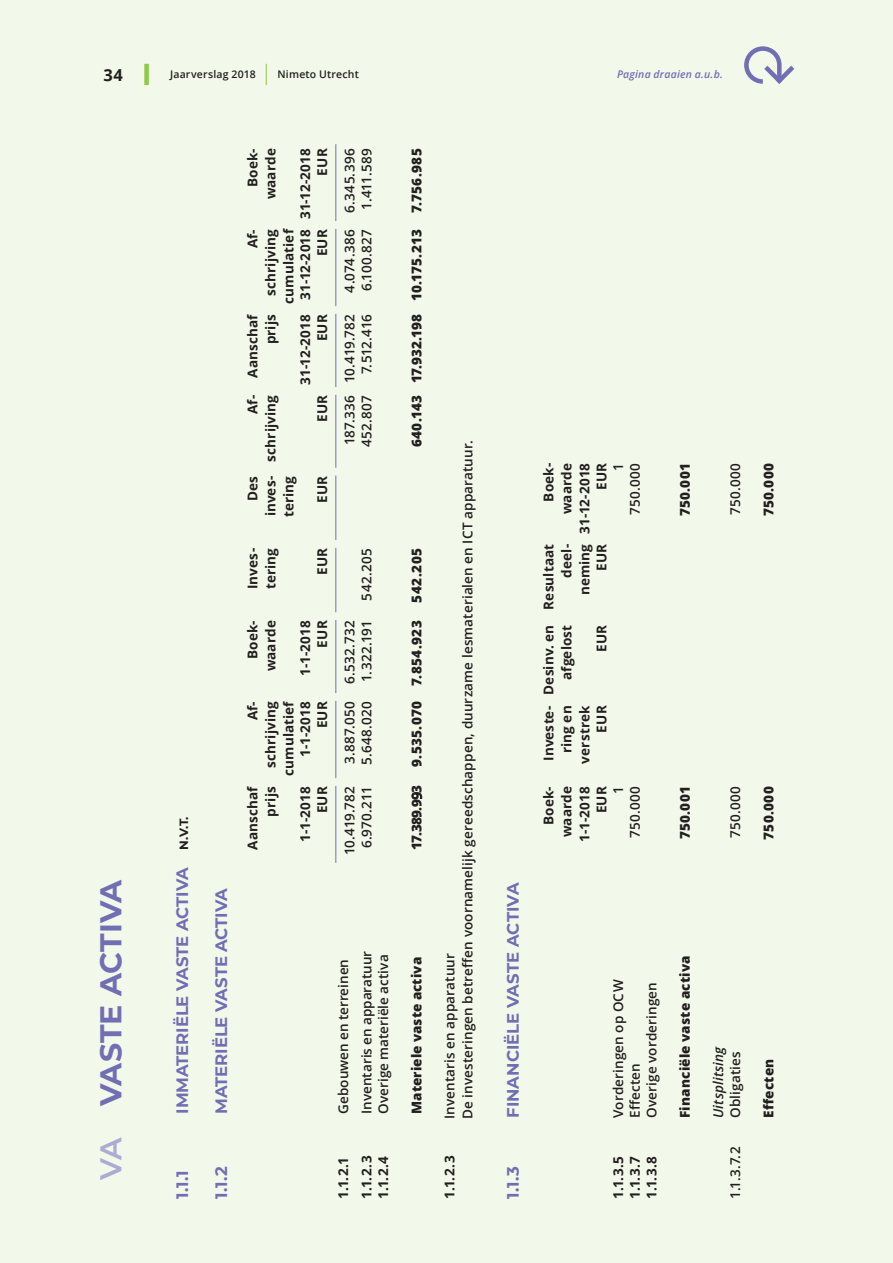
<style>
.page{position:relative;width:893px;height:1263px;background:#f2f8ea}
.page>*{position:absolute;margin:0;border:0;box-sizing:border-box;transform-origin:0 0}
.PARAGRAAF_petrol{font:700 30px "Montserrat";color:#716eb3}
.PARAGRAAF_petrol-2{font:600 30px "Montserrat";color:#adaad3}
.SUBKOP_petrol{font:700 16.5px "Montserrat";letter-spacing:-.005em;color:#716eb3}
.t1{font:700 16.5px "Open Sans";color:#231f20}
.BODY{font:600 13.5px "Open Sans";letter-spacing:.01em;color:#231f20}
.BODY-2{font:700 13.5px/18px "Open Sans";letter-spacing:.01em;color:#231f20;text-align:right}
.BODY-3{font:800 13.5px "Open Sans";letter-spacing:.01em;color:#231f20}
.bold{font:800 13.5px "Open Sans";letter-spacing:.02em;color:#231f20}
.BODY-4{font:italic 600 13.5px "Open Sans";letter-spacing:.01em;color:#231f20}
.t2{font:600 10.5px "Open Sans";letter-spacing:.02em;color:#231f20}
.t3{font:italic 600 10.5px "Open Sans";letter-spacing:.02em;color:#716eb3}
.s1{font-size:12px;color:#231f20}
.s2{font-weight:600}
</style>
<div class="page">
<div style="left:144px;top:64px;width:5px;height:21px;background:#90c848"></div>
<svg style="left:266px;top:64px;width:1px;height:21px"></svg>
<svg style="left:744px;top:46px;width:51px;height:38px"></svg>
<hr style="left:335px;top:786px;width:1px;height:77px;background:#716eb3">
<hr style="left:335px;top:701px;width:1px;height:77px;background:#716eb3">
<hr style="left:335px;top:620px;width:1px;height:73px;background:#716eb3">
<hr style="left:335px;top:548px;width:1px;height:64px;background:#716eb3">
<hr style="left:335px;top:475px;width:1px;height:65px;background:#716eb3">
<hr style="left:335px;top:395px;width:1px;height:73px;background:#716eb3">
<hr style="left:335px;top:314px;width:1px;height:73px;background:#716eb3">
<hr style="left:335px;top:229px;width:1px;height:77px;background:#716eb3">
<hr style="left:335px;top:144px;width:1px;height:77px;background:#716eb3">
<p class="t1" style="left:104px;top:63px;width:21px">34</p>
<p class="t2" style="left:170px;top:67px;width:87px">Jaarverslag 2018</p>
<p class="t2" style="left:278px;top:67px;width:83px">Nimeto Utrecht</p>
<p class="t3" style="left:617px;top:67px;width:107px">Pagina draaien a.u.b.</p>
<p class="PARAGRAAF_petrol" style="left:89px;top:1106px;width:228px;rotate:-90deg">VASTE ACTIVA</p>
<p class="PARAGRAAF_petrol-2" style="left:90px;top:1180px;width:44px;rotate:-90deg">VA</p>
<p class="SUBKOP_petrol" style="left:170px;top:1114px;width:299px;rotate:-90deg">IMMATERIËLE VASTE ACTIVA <span class="s1">N.V.T.</span></p>
<p class="SUBKOP_petrol" style="left:170px;top:1199px;width:30px;rotate:-90deg">1.1.1</p>
<p class="SUBKOP_petrol" style="left:209px;top:1114px;width:227px;rotate:-90deg">MATERIËLE VASTE ACTIVA</p>
<p class="SUBKOP_petrol" style="left:209px;top:1199px;width:34px;rotate:-90deg">1.1.2</p>
<p class="BODY-2" style="left:243px;top:187px;width:40px;rotate:-90deg">Boek-</p>
<p class="BODY-2" style="left:261px;top:199px;width:53px;rotate:-90deg">waarde</p>
<p class="BODY-2" style="left:313px;top:175px;width:29px;rotate:-90deg">EUR</p>
<p class="BODY-2" style="left:296px;top:219px;width:72px;rotate:-90deg">31-12-2018</p>
<p class="BODY-2" style="left:243px;top:248px;width:21px;rotate:-90deg">Af-</p>
<p class="BODY-2" style="left:261px;top:296px;width:68px;rotate:-90deg">schrijving</p>
<p class="BODY-2" style="left:279px;top:304px;width:76px;rotate:-90deg">cumulatief</p>
<p class="BODY-2" style="left:313px;top:256px;width:29px;rotate:-90deg">EUR</p>
<p class="BODY-2" style="left:296px;top:300px;width:72px;rotate:-90deg">31-12-2018</p>
<p class="BODY-2" style="left:243px;top:378px;width:65px;rotate:-90deg">Aanschaf prijs</p>
<p class="BODY-2" style="left:243px;top:414px;width:21px;rotate:-90deg">Af-</p>
<p class="BODY-2" style="left:261px;top:462px;width:68px;rotate:-90deg">schrijving</p>
<p class="BODY-2" style="left:313px;top:341px;width:29px;rotate:-90deg">EUR</p>
<p class="BODY-2" style="left:296px;top:385px;width:72px;rotate:-90deg">31-12-2018</p>
<p class="BODY-2" style="left:313px;top:422px;width:29px;rotate:-90deg">EUR</p>
<p class="BODY-2" style="left:243px;top:501px;width:27px;rotate:-90deg">Des</p>
<p class="BODY-2" style="left:261px;top:517px;width:43px;text-align:left;rotate:-90deg">inves&shy;tering</p>
<p class="BODY-2" style="left:243px;top:589px;width:42px;rotate:-90deg">Inves-</p>
<p class="BODY-2" style="left:261px;top:589px;width:43px;rotate:-90deg">tering</p>
<p class="BODY-2" style="left:313px;top:503px;width:29px;rotate:-90deg">EUR</p>
<p class="BODY-2" style="left:313px;top:575px;width:29px;rotate:-90deg">EUR</p>
<p class="BODY-2" style="left:243px;top:659px;width:40px;rotate:-90deg">Boek-</p>
<p class="BODY-2" style="left:261px;top:671px;width:53px;rotate:-90deg">waarde</p>
<p class="BODY-2" style="left:313px;top:647px;width:29px;rotate:-90deg">EUR</p>
<p class="BODY-2" style="left:296px;top:676px;width:57px;rotate:-90deg">1-1-2018</p>
<p class="BODY-2" style="left:243px;top:720px;width:21px;rotate:-90deg">Af-</p>
<p class="BODY-2" style="left:261px;top:768px;width:68px;rotate:-90deg">schrijving</p>
<p class="BODY-2" style="left:279px;top:776px;width:76px;rotate:-90deg">cumulatief</p>
<p class="BODY-2" style="left:313px;top:728px;width:29px;rotate:-90deg">EUR</p>
<p class="BODY-2" style="left:296px;top:756px;width:57px;rotate:-90deg">1-1-2018</p>
<p class="BODY-2" style="left:243px;top:850px;width:65px;rotate:-90deg">Aanschaf prijs</p>
<p class="BODY-2" style="left:313px;top:813px;width:29px;rotate:-90deg">EUR</p>
<p class="BODY-2" style="left:296px;top:841px;width:57px;rotate:-90deg">1-1-2018</p>
<p class="BODY" style="left:340px;top:213px;width:66px;rotate:-90deg">6.345.396</p>
<p class="BODY" style="left:357px;top:210px;width:63px;rotate:-90deg">1.411.589</p>
<p class="BODY" style="left:340px;top:293px;width:65px;rotate:-90deg">4.074.386</p>
<p class="BODY" style="left:357px;top:291px;width:64px;rotate:-90deg">6.100.827</p>
<p class="BODY" style="left:357px;top:374px;width:62px;rotate:-90deg">7.512.416</p>
<p class="BODY" style="left:340px;top:383px;width:70px;rotate:-90deg">10.419.782</p>
<p class="BODY" style="left:357px;top:447px;width:53px;rotate:-90deg">452.807</p>
<p class="BODY" style="left:340px;top:445px;width:52px;rotate:-90deg">187.336</p>
<p class="BODY" style="left:357px;top:600px;width:54px;rotate:-90deg">542.205</p>
<p class="BODY" style="left:340px;top:684px;width:65px;rotate:-90deg">6.532.732</p>
<p class="BODY" style="left:357px;top:682px;width:63px;rotate:-90deg">1.322.191</p>
<p class="BODY" style="left:357px;top:765px;width:65px;rotate:-90deg">5.648.020</p>
<p class="BODY" style="left:340px;top:764px;width:64px;rotate:-90deg">3.887.050</p>
<p class="BODY" style="left:340px;top:855px;width:70px;rotate:-90deg">10.419.782</p>
<p class="BODY" style="left:357px;top:848px;width:64px;rotate:-90deg">6.970.211</p>
<p class="BODY-3" style="left:406px;top:213px;width:66px;rotate:-90deg">7.756.985</p>
<p class="BODY-3" style="left:406px;top:301px;width:73px;rotate:-90deg">10.175.213</p>
<p class="BODY-3" style="left:406px;top:383px;width:71px;rotate:-90deg">17.932.198</p>
<p class="BODY-3" style="left:406px;top:447px;width:54px;rotate:-90deg">640.143</p>
<p class="BODY-3" style="left:406px;top:603px;width:56px;rotate:-90deg">542.205</p>
<p class="BODY-3" style="left:406px;top:686px;width:67px;rotate:-90deg">7.854.923</p>
<p class="BODY-3" style="left:406px;top:767px;width:67px;rotate:-90deg">9.535.070</p>
<p class="BODY-3" style="left:406px;top:850px;width:67px;rotate:-90deg">17.389.9<span class="s2">9</span>3</p>
<p class="BODY" style="left:334px;top:1114px;width:156px;rotate:-90deg">Gebouwen en terreinen</p>
<p class="BODY" style="left:357px;top:1114px;width:164px;rotate:-90deg">Inventaris en apparatuur</p>
<p class="BODY" style="left:374px;top:1114px;width:161px;rotate:-90deg">Overige materiële activa</p>
<p class="BODY-3" style="left:406px;top:1114px;width:158px;rotate:-90deg">Materiele vaste activa</p>
<p class="BODY-2" style="left:334px;top:1199px;width:43px;rotate:-90deg">1.1.2.1</p>
<p class="BODY-2" style="left:374px;top:1199px;width:44px;rotate:-90deg">1.1.2.4</p>
<p class="BODY-2" style="left:357px;top:1199px;width:45px;rotate:-90deg">1.1.2.3</p>
<p class="BODY" style="left:458px;top:1119px;width:680px;rotate:-90deg">De investeringen betreffen voornamelijk gereedschappen, duurzame lesmaterialen en ICT apparatuur.</p>
<p class="BODY" style="left:440px;top:1119px;width:167px;rotate:-90deg">Inventaris en apparatuur</p>
<p class="BODY-2" style="left:440px;top:1199px;width:45px;rotate:-90deg">1.1.2.3</p>
<p class="SUBKOP_petrol" style="left:501px;top:1118px;width:237px;rotate:-90deg">FINANCIËLE VASTE ACTIVA</p>
<p class="SUBKOP_petrol" style="left:501px;top:1199px;width:34px;rotate:-90deg">1.1.3</p>
<p class="BODY-2" style="left:592px;top:490px;width:29px;rotate:-90deg">EUR</p>
<p class="BODY-2" style="left:539px;top:514px;width:53px;rotate:-90deg">Boek&shy;waarde</p>
<p class="BODY-2" style="left:575px;top:534px;width:72px;rotate:-90deg">31-12-2018</p>
<p class="BODY" style="left:626px;top:515px;width:53px;rotate:-90deg">750.000</p>
<p class="BODY" style="left:609px;top:471px;width:9px;rotate:-90deg">1</p>
<p class="BODY-2" style="left:592px;top:571px;width:29px;rotate:-90deg">EUR</p>
<p class="BODY-2" style="left:539px;top:610px;width:67px;rotate:-90deg">Resultaat deel&shy;neming</p>
<p class="BODY-2" style="left:539px;top:695px;width:72px;rotate:-90deg">Desinv. en afgelost</p>
<p class="BODY-2" style="left:592px;top:652px;width:29px;rotate:-90deg">EUR</p>
<p class="BODY-2" style="left:592px;top:732px;width:29px;rotate:-90deg">EUR</p>
<p class="BODY-2" style="left:539px;top:764px;width:60px;rotate:-90deg">Investe&shy;ring en verstrek</p>
<p class="BODY-2" style="left:592px;top:813px;width:29px;rotate:-90deg">EUR</p>
<p class="BODY-2" style="left:539px;top:837px;width:53px;rotate:-90deg">Boek&shy;waarde</p>
<p class="BODY-2" style="left:575px;top:841px;width:57px;rotate:-90deg">1-1-2018</p>
<p class="BODY" style="left:626px;top:838px;width:53px;rotate:-90deg">750.000</p>
<p class="BODY" style="left:609px;top:794px;width:9px;rotate:-90deg">1</p>
<p class="bold" style="left:675px;top:516px;width:55px;rotate:-90deg">750.001</p>
<p class="bold" style="left:675px;top:839px;width:55px;rotate:-90deg">750.001</p>
<p class="BODY" style="left:726px;top:515px;width:53px;rotate:-90deg">750.000</p>
<p class="bold" style="left:758px;top:516px;width:55px;rotate:-90deg">750.000</p>
<p class="BODY" style="left:726px;top:838px;width:53px;rotate:-90deg">750.000</p>
<p class="bold" style="left:758px;top:840px;width:55px;rotate:-90deg">750.000</p>
<p class="BODY" style="left:609px;top:1118px;width:140px;rotate:-90deg">Vorderingen op OCW</p>
<p class="BODY" style="left:642px;top:1118px;width:137px;rotate:-90deg">Overige vorderingen</p>
<p class="BODY" style="left:626px;top:1118px;width:56px;rotate:-90deg">Effecten</p>
<p class="BODY-2" style="left:642px;top:1199px;width:44px;rotate:-90deg">1.1.3.8</p>
<p class="BODY-2" style="left:609px;top:1199px;width:44px;rotate:-90deg">1.1.3.5</p>
<p class="BODY-2" style="left:625px;top:1199px;width:44px;rotate:-90deg">1.1.3.7</p>
<p class="bold" style="left:675px;top:1118px;width:164px;rotate:-90deg">Financiële vaste activa</p>
<p class="BODY-4" style="left:709px;top:1118px;width:74px;rotate:-90deg">Uitsplitsing</p>
<p class="BODY" style="left:726px;top:1118px;width:68px;rotate:-90deg">Obligaties</p>
<p class="BODY" style="left:726px;top:1199px;width:54px;rotate:-90deg">1.1.3.7.2</p>
<p class="bold" style="left:758px;top:1118px;width:61px;rotate:-90deg">Effecten</p>
</div>
